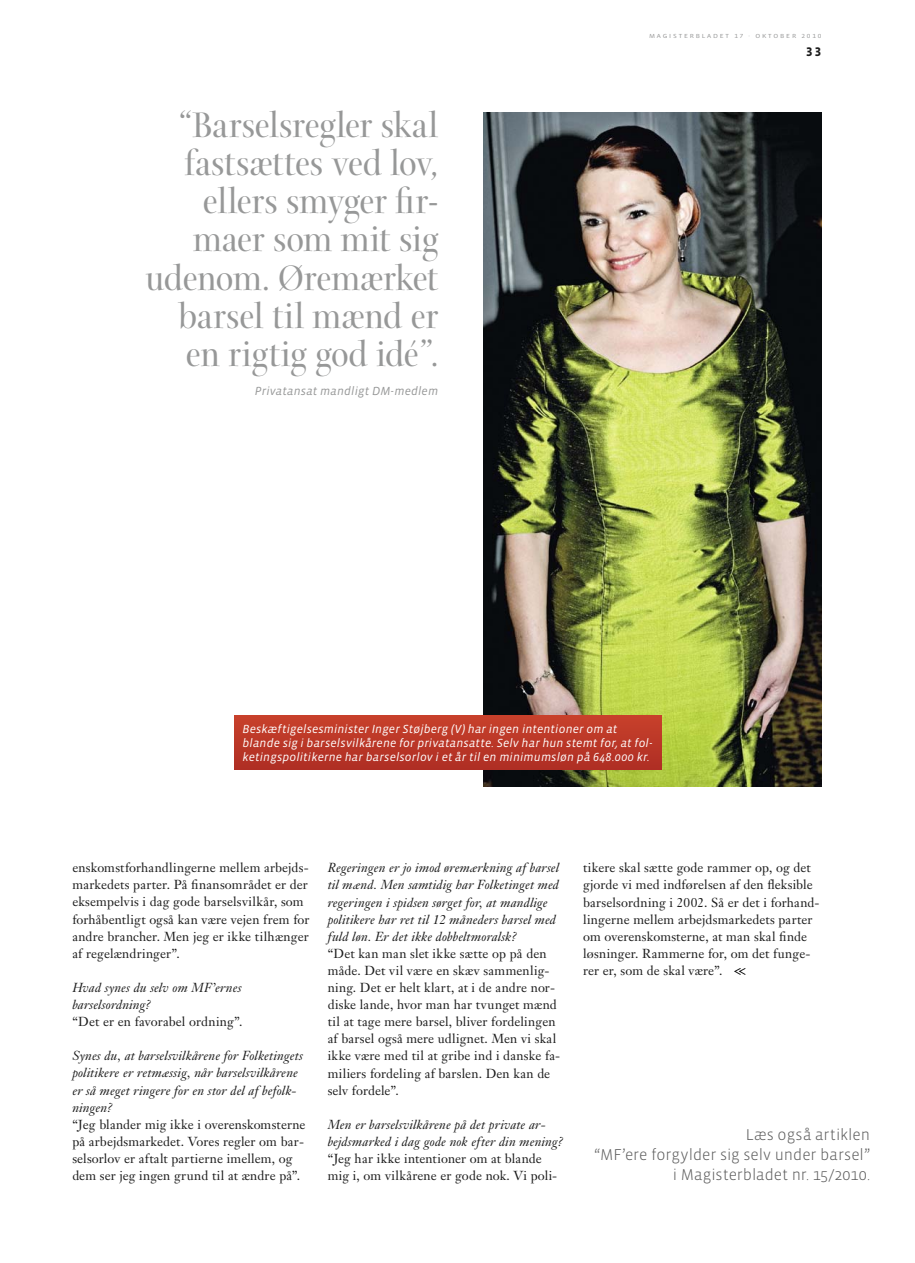
<style>
.page{position:relative;width:915px;height:1263px;background:#fff}
.page>*{position:absolute;margin:0;border:0;box-sizing:border-box;transform-origin:0 0}
.t1{font:38.25px/38.2px "Arepo";color:#979898;text-align:right}
.t2{font:300 16.05px/20px "Vista Sans OT";color:#5b5b5b;text-align:right}
.t3{font:12.9px/17.1px "Janson Text";letter-spacing:.01em;color:#1c1c1c}
.t4{font:italic 12.9px/17.1px "Janson Text";letter-spacing:.015em;color:#1c1c1c}
.t5{font:700 12.75px "Vista Sans OT";color:#1c1c1c}
.t6{font:italic 12px/14.2px "Vista Sans OT";letter-spacing:.01em;color:#fff}
.t7{font:italic 12px "Vista Sans OT";letter-spacing:.01em;color:#979898}
.t8{font:6px "Vista Sans OT";letter-spacing:.25em;color:#979898;scale:1.2 1}
</style>
<div class="page">
<svg style="left:734px;top:968px;width:11px;height:7px"></svg>
<img style="left:483px;top:113px;width:338px;height:674px">
<div style="left:234px;top:716px;width:426px;height:54px;background:#bb3727"></div>
<h1 class="t1" style="left:146px;top:110px;width:294px">“Barselsregler skal fastsættes ved lov, ellers smyger fir&shy;maer som mit sig udenom. Øremærket barsel til mænd er en rigtig god idé”.</h1>
<p class="t7" style="left:255px;top:385px;width:185px">Privatansat mandligt DM-medlem</p>
<p class="t8" style="left:648px;top:33px;width:145px">MAGISTERBLADET 17 · OKTOBER 2010</p>
<p class="t5" style="left:805px;top:47px;width:17px">33</p>
<p class="t6" style="left:242px;top:722px;width:411px">Beskæftigelsesminister Inger Støjberg (V) har ingen intentioner om at blande sig i barselsvilkårene for privatansatte. Selv har hun stemt for, at fol&shy;ketingspolitikerne har barselsorlov i et år til en minimumsløn på 648.000 kr.</p>
<p class="t3" style="left:72px;top:860px;width:238px">enskomstforhandlingerne mellem arbejds&shy;markedets parter. På finansområdet er der eksempelvis i dag gode barselsvilkår, som forhåbentligt også kan være vejen frem for andre brancher. Men jeg er ikke tilhænger af regelændringer”.</p>
<p class="t4" style="left:72px;top:980px;width:171px">Hvad synes du selv om MF’ernes barselsordning?</p>
<p class="t3" style="left:72px;top:1014px;width:172px">“Det er en favorabel ordning”.</p>
<p class="t4" style="left:72px;top:1049px;width:232px">Synes du, at barselsvilkårene for Folketingets politikere er retmæssig, når barselsvilkårene er så meget ringere for en stor del af befolk&shy;ningen?</p>
<p class="t3" style="left:72px;top:1117px;width:235px">“Jeg blander mig ikke i overenskomsterne på arbejdsmarkedet. Vores regler om bar&shy;selsorlov er aftalt partierne imellem, og dem ser jeg ingen grund til at ændre på”.</p>
<p class="t4" style="left:327px;top:861px;width:233px">Regeringen er jo imod øremærkning af barsel til mænd. Men samtidig har Folketinget med regeringen i spidsen sørget for, at mandlige politikere har ret til 12 måneders barsel med fuld løn. Er det ikke dobbeltmoralsk?</p>
<p class="t3" style="left:327px;top:946px;width:234px">“Det kan man slet ikke sætte op på den måde. Det vil være en skæv sammenlig&shy;ning. Det er helt klart, at i de andre nor&shy;diske lande, hvor man har tvunget mænd til at tage mere barsel, bliver fordelingen af barsel også mere udlignet. Men vi skal ikke være med til at gribe ind i danske fa&shy;miliers fordeling af barslen. Den kan de selv fordele”.</p>
<p class="t4" style="left:327px;top:1117px;width:237px">Men er barselsvilkårene på det private ar&shy;bejdsmarked i dag gode nok efter din mening?</p>
<p class="t3" style="left:327px;top:1151px;width:231px">“Jeg har ikke intentioner om at blande mig i, om vilkårene er gode nok. Vi poli-</p>
<p class="t3" style="left:583px;top:861px;width:238px">tikere skal sætte gode rammer op, og det gjorde vi med indførelsen af den fleksible barselsordning i 2002. Så er det i forhand&shy;lingerne mellem arbejdsmarkedets parter om overenskomsterne, at man skal finde løsninger. Rammerne for, om det funge&shy;rer er, som de skal være”.</p>
<p class="t2" style="left:594px;top:1125px;width:277px">Læs også artiklen<br>“MF’ere forgylder sig selv under barsel” i Magisterbladet nr. 15/2010.</p>
</div>
